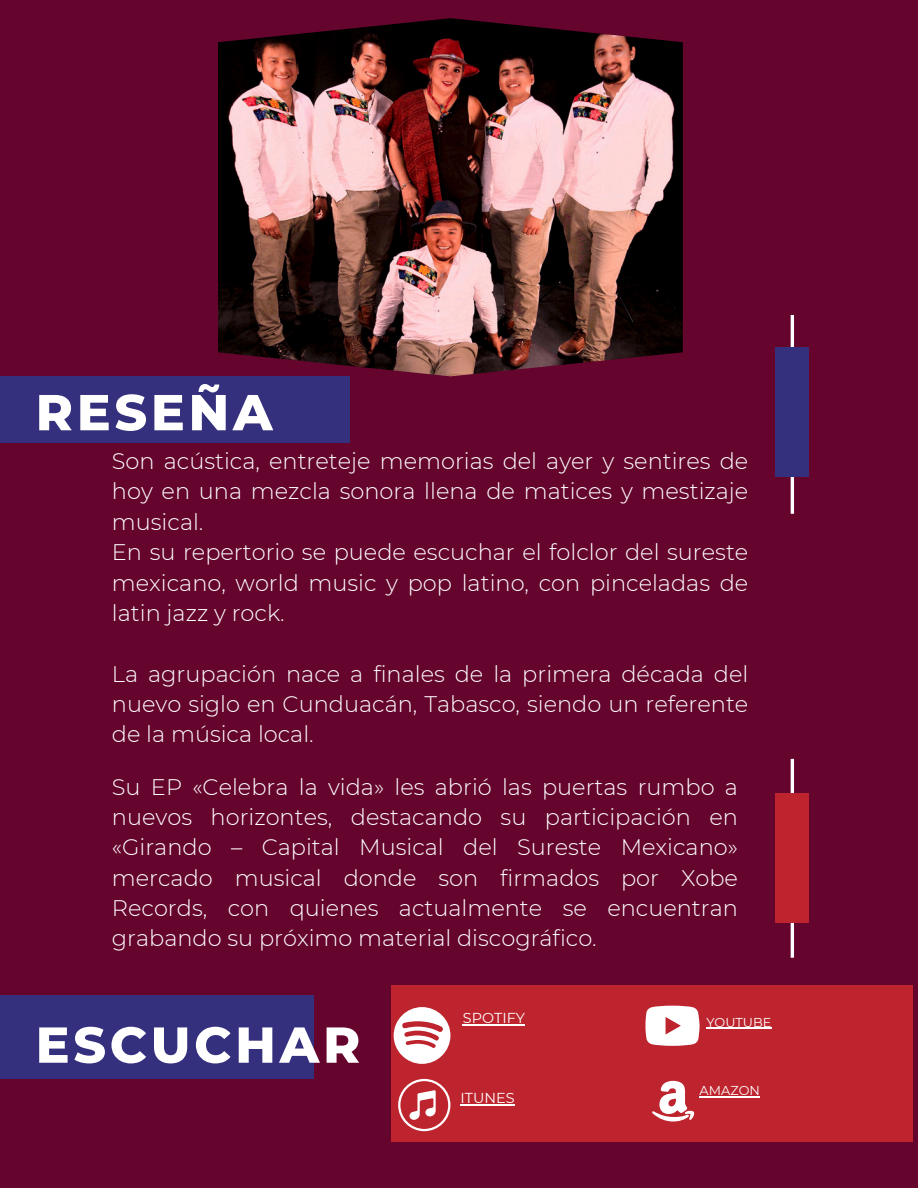
<style>
.page{position:relative;width:918px;height:1188px;background:#65042d}
.page>*{position:absolute;margin:0;border:0;box-sizing:border-box;transform-origin:0 0}
.t1{font:800 50.4px "Montserrat";letter-spacing:.075em;color:#fff}
.t2{font:300 22.5px/30.3px "Montserrat";color:#fff;text-align:justify}
.t3{font:14.4px "Montserrat";color:#fff}
.t4{font:12.9px "Montserrat";color:#fff}
</style>
<div class="page">
<div style="left:0;top:376px;width:349px;height:67px;background:#34307e"></div>
<hr style="left:791px;top:315px;width:3px;height:199px;background:#fff">
<hr style="left:791px;top:759px;width:3px;height:199px;background:#fff">
<div style="left:0;top:995px;width:314px;height:84px;background:#34307e"></div>
<div style="left:391px;top:986px;width:522px;height:156px;background:#bd242d"></div>
<div style="left:776px;top:793px;width:33px;height:130px;background:#bd242d"></div>
<div style="left:776px;top:347px;width:33px;height:130px;background:#34307e"></div>
<svg style="left:394px;top:1007px;width:56px;height:57px"></svg>
<svg style="left:652px;top:1081px;width:42px;height:40px"></svg>
<svg style="left:398px;top:1079px;width:52px;height:52px"></svg>
<svg style="left:645px;top:1006px;width:54px;height:40px;background:#f5e1e2"></svg>
<hr style="left:463px;top:1024px;width:62px;height:1px;background:#fff">
<hr style="left:461px;top:1104px;width:54px;height:2px;background:#fff">
<hr style="left:706px;top:1028px;width:66px;height:1px;background:#fff">
<hr style="left:700px;top:1096px;width:60px;height:1px;background:#fff">
<img style="left:218px;top:18px;width:465px;height:358px">
<p class="t1" style="left:36px;top:381px;width:238px">RESEÑA</p>
<p class="t2" style="left:112px;top:446px;width:638px">Son acústica, entreteje memorias del ayer y sentires de hoy en una mezcla sonora llena de matices y mestizaje musical.</p>
<h1 class="t2" style="left:112px;top:537px;width:638px">En su repertorio se puede escuchar el folclor del sureste mexicano, world music y pop latino, con pinceladas de latin jazz y rock.</h1>
<p class="t2" style="left:112px;top:659px;width:638px">La agrupación nace a finales de la primera década del nuevo siglo en Cunduacán, Tabasco, siendo un referente de la música local.</p>
<p class="t2" style="left:112px;top:771px;width:628px">Su EP «Celebra la vida» les abrió las puertas rumbo a nuevos horizontes, destacando su participación en «Girando – Capital Musical del Sureste Mexicano» mercado musical donde son firmados por Xobe Records, con quienes actualmente se encuentran grabando su próximo material discográfico.</p>
<h2 class="t1" style="left:36px;top:1014px;width:326px">ESCUCHAR</h2>
<h1 class="t3" style="left:463px;top:1009px;width:64px">SPOTIFY</h1>
<p class="t3" style="left:461px;top:1089px;width:56px">ITUNES</p>
<h3 class="t4" style="left:706px;top:1014px;width:67px">YOUTUBE</h3>
<p class="t4" style="left:700px;top:1083px;width:62px">AMAZON</p>
</div>
